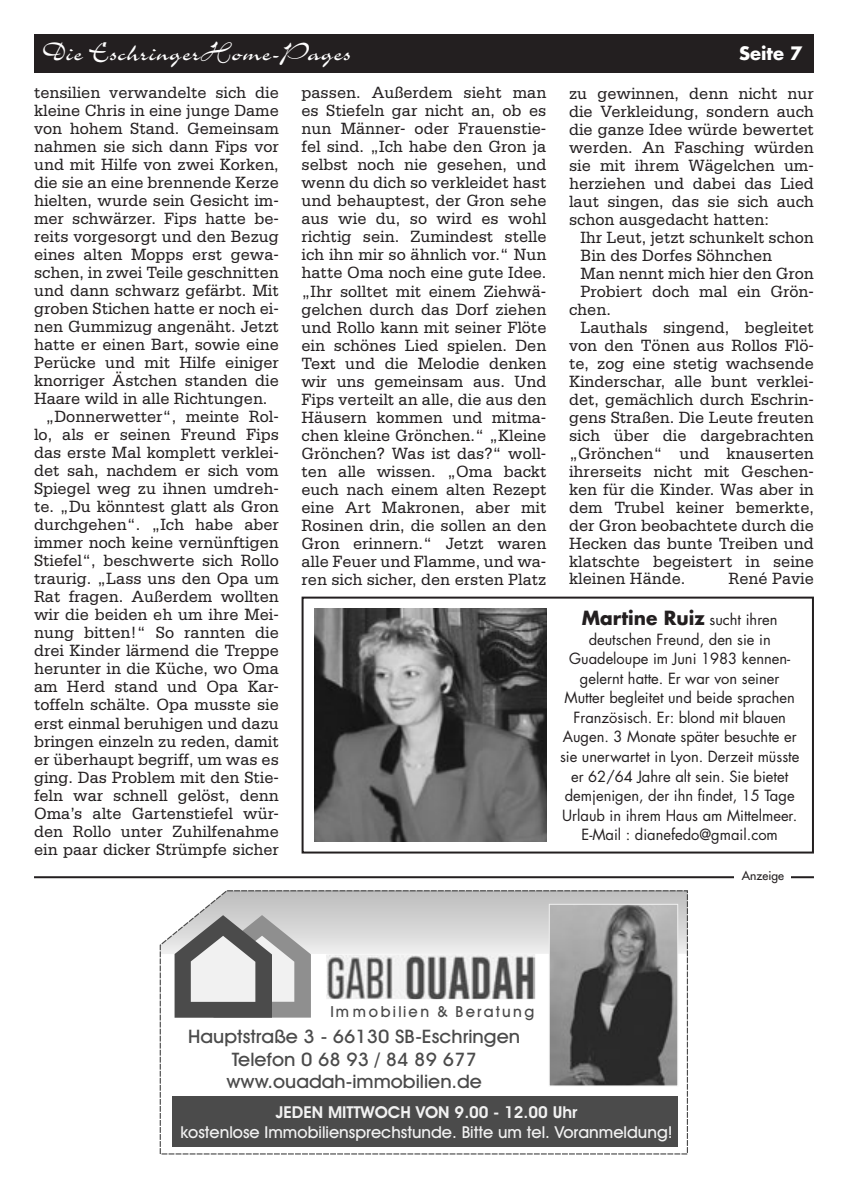
<style>
.page{position:relative;width:848px;height:1191px;background:#fff}
.page>*{position:absolute;margin:0;border:0;box-sizing:border-box;transform-origin:0 0}
.t1{font:29px "Charme LT";color:#fff}
.t2{font:700 19px "Futura LT";color:#231f20}
.t3{font:500 18.6px/22.4px "Avant Garde IT Cby BT";color:#4b4b4b;text-align:center;scale:1.06 1}
.t4{font:700 18px "Futura LT";color:#fff}
.Grundtext{font:17.2px/18px "Serifa LT";color:#231f20;text-align:justify;scale:.95 1}
.t5{font:500 16.4px/19.8px "Avant Garde IT Cby BT";color:#f1f1f1;text-align:center}
.t6{font:500 15.2px "Avant Garde IT Cby BT";color:#4b4b4b}
.t7{font:15px/19.6px "Futura LT";color:#231f20;text-align:center}
.t8{font:12px "Futura LT";color:#231f20}
.s1{font-weight:400;font-size:15px}
.s2{font-weight:600}
</style>
<div class="page">
<div style="left:34px;top:34px;width:780px;height:38px;background:#231f20"></div>
<hr style="left:34px;top:876px;width:780px;height:2px;background:#231f20">
<div style="left:734px;top:870px;width:57px;height:14px;background:#fff"></div>
<svg style="left:159px;top:890px;width:529px;height:265px"></svg>
<svg style="left:160px;top:890px;width:527px;height:127px"></svg>
<img style="left:551px;top:906px;width:125px;height:178px">
<div style="left:549px;top:904px;width:129px;height:182px;border:1px solid #f1f1f1"></div>
<div style="left:172px;top:1096px;width:506px;height:50px;background:#4b4b4b"></div>
<img style="left:315px;top:609px;width:231px;height:232px">
<div style="left:301px;top:596px;width:513px;height:257px;border:2px solid #231f20"></div>
<p class="t1" style="left:43px;top:38px;width:310px">Die EschringerHome-Pages</p>
<p class="t4" style="left:739px;top:42px;width:65px">Seite 7</p>
<p class="Grundtext" style="left:34px;top:84px;width:259px">tensilien verwandelte sich die kleine Chris in eine junge Dame von hohem Stand. Gemeinsam nahmen sie sich dann Fips vor und mit Hilfe von zwei Korken, die sie an eine brennende Kerze hielten, wurde sein Gesicht im&shy;mer schwärzer. Fips hatte be&shy;reits vorgesorgt und den Bezug eines alten Mopps erst gewa&shy;schen, in zwei Teile geschnitten und dann schwarz gefärbt. Mit groben Stichen hatte er noch ei&shy;nen Gummizug angenäht. Jetzt hatte er einen Bart, sowie eine Perücke und mit Hilfe einiger knorriger Ästchen standen die Haare wild in alle Richtungen.</p>
<p class="Grundtext" style="left:34px;top:408px;width:259px;text-indent:11px">„Donnerwetter“, meinte Rol&shy;lo, als er seinen Freund Fips das erste Mal komplett verklei&shy;det sah, nachdem er sich vom Spiegel weg zu ihnen umdreh&shy;te. „Du könntest glatt als Gron durchgehen“. „Ich habe aber immer noch keine vernünftigen Stiefel“, beschwerte sich Rollo traurig. „Lass uns den Opa um Rat fragen. Außerdem wollten wir die beiden eh um ihre Mei&shy;nung bitten!“ So rannten die drei Kinder lärmend die Treppe herunter in die Küche, wo Oma am Herd stand und Opa Kar&shy;toffeln schälte. Opa musste sie erst einmal beruhigen und dazu bringen einzeln zu reden, damit er überhaupt begriff, um was es ging. Das Problem mit den Stie&shy;feln war schnell gelöst, denn Oma’s alte Gartenstiefel wür&shy;den Rollo unter Zuhilfenahme ein paar dicker Strümpfe sicher</p>
<p class="Grundtext" style="left:301px;top:84px;width:259px">passen. Außerdem sieht man es Stiefeln gar nicht an, ob es nun Männer- oder Frauenstie&shy;fel sind. „Ich habe den Gron ja selbst noch nie gesehen, und wenn du dich so verkleidet hast und behauptest, der Gron sehe aus wie du, so wird es wohl richtig sein. Zumindest stelle ich ihn mir so ähnlich vor.“ Nun hatte Oma noch eine gute Idee. „Ihr solltet mit einem Ziehwä&shy;gelchen durch das Dorf ziehen und Rollo kann mit seiner Flöte ein schönes Lied spielen. Den Text und die Melodie denken wir uns gemeinsam aus. Und Fips verteilt an alle, die aus den Häusern kommen und mitma&shy;chen kleine Grönchen.“ „Kleine Grönchen? Was ist das?“ woll&shy;ten alle wissen. „Oma backt euch nach einem alten Rezept eine Art Makronen, aber mit Rosinen drin, die sollen an den Gron erinnern.“ Jetzt waren alle Feuer und Flamme, und wa&shy;ren sich sicher, den ersten Platz</p>
<p class="Grundtext" style="left:569px;top:84px;width:259px">zu gewinnen, denn nicht nur die Verkleidung, sondern auch die ganze Idee würde bewertet werden. An Fasching würden sie mit ihrem Wägelchen um&shy;herziehen und dabei das Lied laut singen, das sie sich auch schon ausgedacht hatten:</p>
<p class="Grundtext" style="left:580px;top:228px;width:247px">Ihr Leut, jetzt schunkelt schon</p>
<p class="Grundtext" style="left:580px;top:246px;width:203px">Bin des Dorfes Söhnchen</p>
<p class="Grundtext" style="left:580px;top:264px;width:247px">Man nennt mich hier den Gron</p>
<p class="Grundtext" style="left:569px;top:282px;width:259px;text-indent:11px">Probiert doch mal ein Grön&shy;chen.</p>
<p class="Grundtext" style="left:569px;top:318px;width:259px;text-indent:11px">Lauthals singend, begleitet von den Tönen aus Rollos Flö&shy;te, zog eine stetig wachsende Kinderschar, alle bunt verklei&shy;det, gemächlich durch Eschrin&shy;gens Straßen. Die Leute freuten sich über die dargebrachten „Grönchen“ und knauserten ihrerseits nicht mit Geschen&shy;ken für die Kinder. Was aber in dem Trubel keiner bemerkte, der Gron beobachtete durch die Hecken das bunte Treiben und klatschte begeistert in seine kleinen Hände.</p>
<p class="Grundtext" style="left:728px;top:570px;width:91px">René Pavie</p>
<p class="t2" style="left:581px;top:605px;width:197px">Martine Ruiz <span class="s1">sucht ihren</span></p>
<p class="t7" style="left:560px;top:629px;width:241px">deutschen Freund, den sie in Guadeloupe im Juni 1983 kennen&shy;gelernt hatte. Er war von seiner Mutter begleitet und beide sprachen Französisch. Er: blond mit blauen Augen. 3 Monate später besuchte er sie unerwartet in Lyon. Derzeit müsste er 62/64 Jahre alt sein. Sie bietet demjenigen, der ihn findet, 15 Tage Urlaub in ihrem Haus am Mittelmeer.</p>
<p class="t7" style="left:581px;top:825px;width:198px">E-Mail : dianefedo@gmail.com</p>
<p class="t6" style="left:330px;top:1002px;width:205px">I m m o b i l i e n &amp; B e r a t u n g</p>
<p class="t3" style="left:188px;top:1025px;width:314px">Hauptstraße 3 - 66130 SB-Eschringen<br>Telefon 0 68 93 / 84 89 677 www.ouadah-immobilien.de</p>
<p class="t5" style="left:181px;top:1102px;width:493px"><span class="s2">JEDEN MITTWOCH VON 9.00 - 12.00 Uhr<br></span>kostenlose Immobiliensprechstunde. Bitte um tel. Voranmeldung!</p>
<p class="t8" style="left:741px;top:867px;width:44px">Anzeige</p>
</div>
